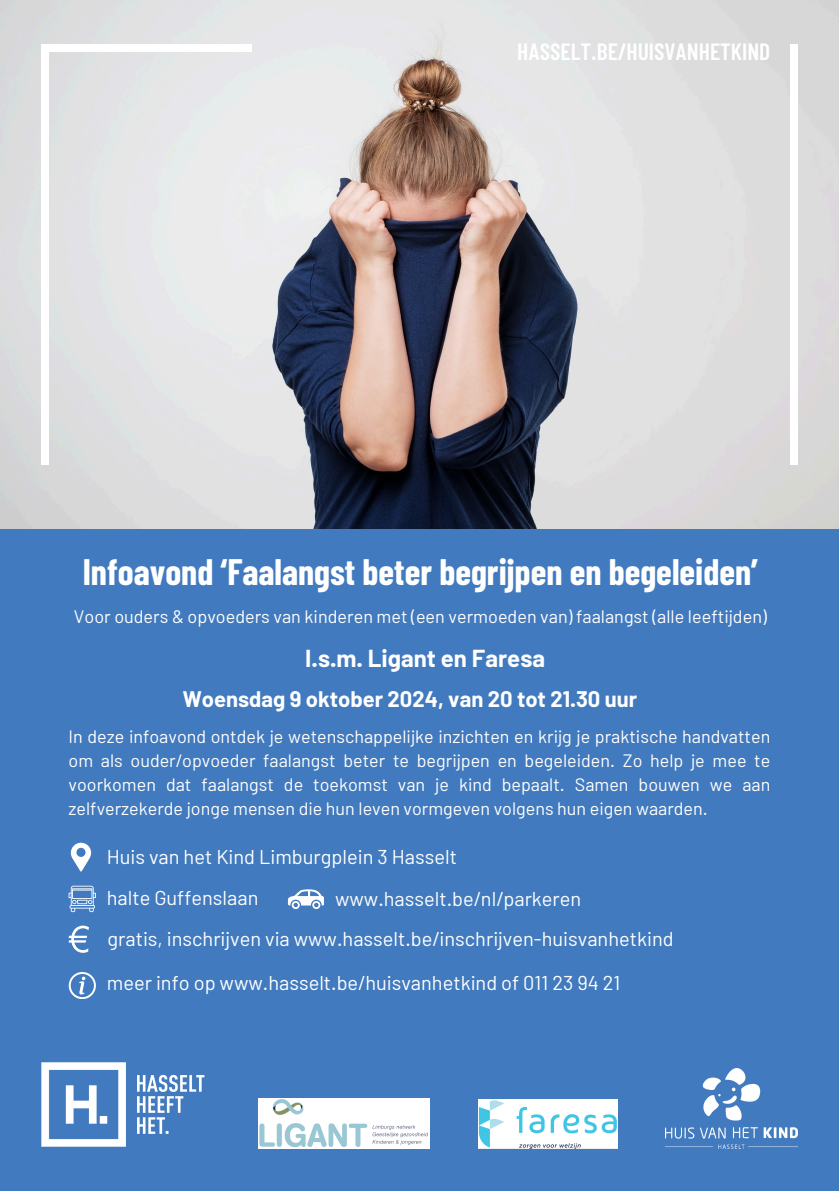
<style>
.page{position:relative;width:839px;height:1191px;background:#fff}
.page>*{position:absolute;margin:0;border:0;box-sizing:border-box;transform-origin:0 0}
.t1{font:700 36px "Barlow Condensed";color:#fff}
.t2{font:700 24px "Barlow";color:#fff}
.t3{font:600 23.6px "Barlow Condensed";color:#fff}
.t4{font:700 22px "Barlow";color:#fff}
.t5{font:20px "Barlow";color:#fff}
.t6{font:18px/23.8px "Barlow";color:#fff;text-align:justify}
</style>
<div class="page">
<div style="left:0;top:0;width:838px;height:1191px;background:#417abe"></div>
<img style="left:41px;top:1062px;width:164px;height:85px">
<img style="left:0;top:0;width:838px;height:528px">
<div style="left:41px;top:44px;width:211px;height:7px;background:#fff"></div>
<div style="left:41px;top:44px;width:8px;height:420px;background:#fff"></div>
<div style="left:790px;top:44px;width:8px;height:420px;background:#fff"></div>
<svg style="left:71px;top:843px;width:20px;height:29px"></svg>
<svg style="left:69px;top:886px;width:27px;height:26px"></svg>
<svg style="left:288px;top:889px;width:36px;height:20px"></svg>
<svg style="left:69px;top:926px;width:20px;height:27px"></svg>
<svg style="left:69px;top:972px;width:27px;height:27px"></svg>
<img style="left:478px;top:1099px;width:139px;height:50px">
<img style="left:665px;top:1069px;width:132px;height:79px">
<img style="left:258px;top:1099px;width:171px;height:49px">
<h1 class="t3" style="left:517px;top:36px;width:254px">HASSELT.BE/HUISVANHETKIND</h1>
<h3 class="t1" style="left:83px;top:549px;width:676px">Infoavond ‘Faalangst beter begrijpen en begeleiden’</h3>
<p class="t6" style="left:74px;top:604px;width:694px">Voor ouders &amp; opvoeders van kinderen met (een vermoeden van) faalangst (alle leeftijden)</p>
<p class="t2" style="left:305px;top:643px;width:241px">I.s.m. Ligant en Faresa</p>
<h4 class="t4" style="left:183px;top:685px;width:456px">Woensdag 9 oktober 2024, van 20 tot 21.30 uur</h4>
<h3 class="t6" style="left:69px;top:724px;width:703px">In deze infoavond ontdek je wetenschappelijke inzichten en krijg je praktische handvatten om als ouder/opvoeder faalangst beter te begrijpen en begeleiden. Zo help je mee te voorkomen dat faalangst de toekomst van je kind bepaalt. Samen bouwen we aan zelfverzekerde jonge mensen die hun leven vormgeven volgens hun eigen waarden.</h3>
<p class="t5" style="left:107px;top:844px;width:351px">Huis van het Kind Limburgplein 3 Hasselt</p>
<h4 class="t5" style="left:107px;top:885px;width:153px">halte Guffenslaan</h4>
<p class="t5" style="left:335px;top:886px;width:248px">www.hasselt.be/nl/parkeren</p>
<h4 class="t5" style="left:107px;top:926px;width:567px">gratis, inschrijven via www.hasselt.be/inschrijven-huisvanhetkind</h4>
<h4 class="t5" style="left:107px;top:970px;width:515px">meer info op www.hasselt.be/huisvanhetkind of 011 23 94 21</h4>
</div>
